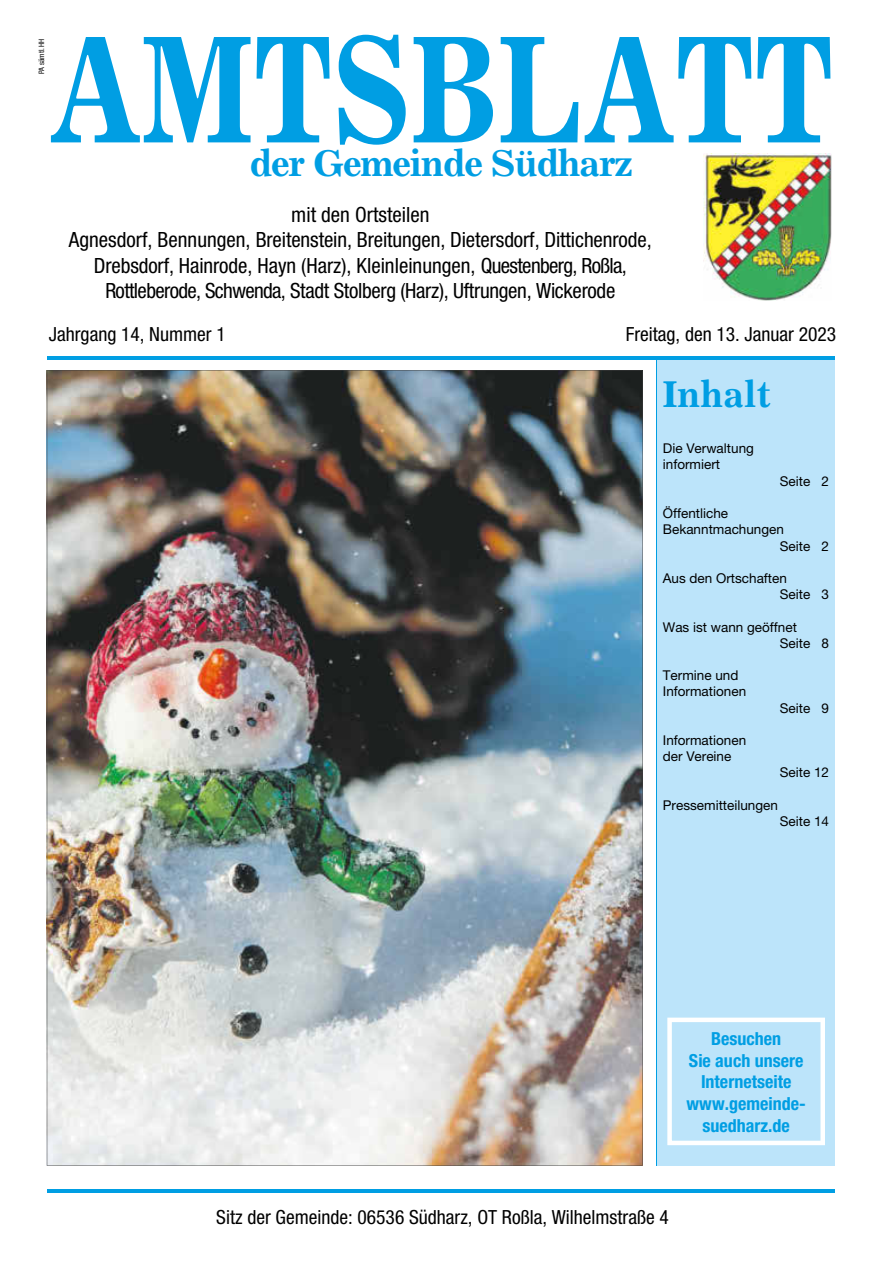
<style>
.page{position:relative;width:881px;height:1263px;background:#fff}
.page>*{position:absolute;margin:0;border:0;box-sizing:border-box;transform-origin:0 0}
.t1{font:700 154.05px "Excelsior";color:#009ee3;scale:.77 1}
.t2{font:700 37.5px "Excelsior";letter-spacing:-.035em;color:#009ee3}
.t3{font:condensed 21px/25.2px "Helvetica Neue LT";letter-spacing:-.005em;color:#000;text-align:center}
.t4{font:condensed 19.5px "Helvetica Neue LT";color:#000}
.t5{font:700 condensed 18px/21.6px "Helvetica Neue LT";color:#009ee3;text-align:center}
.t6{font:13.5px/16.2px "Helvetica Neue LT";color:#000}
.t7{font:condensed 7.5px "Helvetica Neue LT";color:#000}
.s1{color:#bce4fa}
</style>
<div class="page">
<div style="left:656px;top:357px;width:178px;height:808px;background:#bce4fa"></div>
<hr style="left:47px;top:1190px;width:787px;height:3px;background:#009ee3">
<hr style="left:47px;top:357px;width:787px;height:3px;background:#009ee3">
<hr style="left:655px;top:357px;width:1px;height:808px;background:#009ee3">
<svg style="left:667px;top:1017px;width:157px;height:128px"></svg>
<img style="left:703px;top:153px;width:128px;height:148px">
<img style="left:47px;top:370px;width:595px;height:795px">
<h1 class="t1" style="left:49px;top:1px;width:1019px">AMTSBLATT</h1>
<p class="t7" style="left:37px;top:74px;width:37px;rotate:-90deg">PA sämtl. HH</p>
<h2 class="t2" style="left:249px;top:142px;width:385px">der Gemeinde Südharz</h2>
<p class="t3" style="left:69px;top:202px;width:584px">mit den Ortsteilen<br>Agnesdorf, Bennungen, Breitenstein, Breitungen, Dietersdorf, Dittichenrode, Drebsdorf, Hainrode, Hayn (Harz), Kleinleinungen, Questenberg, Roßla, Rottleberode, Schwenda, Stadt Stolberg (Harz), Uftrungen, Wickerode</p>
<p class="t4" style="left:49px;top:323px;width:178px">Jahrgang 14, Nummer 1</p>
<p class="t4" style="left:625px;top:323px;width:212px">Freitag, den 13. Januar 2023</p>
<h2 class="t2" style="left:662px;top:372px;width:110px">Inhalt</h2>
<p class="t6" style="left:662px;top:440px;width:92px">Die Verwaltung informiert</p>
<p class="t6" style="left:779px;top:473px;width:51px">Seite <span class="s1">0</span>2</p>
<p class="t6" style="left:662px;top:505px;width:67px">Öffentliche</p>
<p class="t6" style="left:662px;top:521px;width:123px">Bekanntmachungen</p>
<p class="t6" style="left:779px;top:537px;width:51px">Seite <span class="s1">0</span>2</p>
<p class="t6" style="left:779px;top:570px;width:51px;text-indent:-117px">Aus den Ortschaften<br>Seite <span class="s1">0</span>3</p>
<p class="t6" style="left:779px;top:618px;width:51px;text-indent:-117px">Was ist wann geöffnet<br>Seite <span class="s1">0</span>8</p>
<p class="t6" style="left:662px;top:667px;width:85px">Termine und<br>Informationen</p>
<p class="t6" style="left:779px;top:699px;width:51px">Seite <span class="s1">0</span>9</p>
<p class="t6" style="left:662px;top:732px;width:85px">Informationen der Vereine</p>
<p class="t6" style="left:779px;top:764px;width:51px">Seite 12</p>
<p class="t6" style="left:662px;top:797px;width:117px">Pressemitteilungen</p>
<p class="t6" style="left:779px;top:813px;width:51px">Seite 14</p>
<p class="t5" style="left:686px;top:1028px;width:120px">Besuchen<br>Sie auch unsere<br>Internetseite www.gemeinde&shy;suedharz.de</p>
<p class="t4" style="left:216px;top:1205px;width:454px">Sitz der Gemeinde: 06536 Südharz, OT Roßla, Wilhelmstraße 4</p>
</div>
